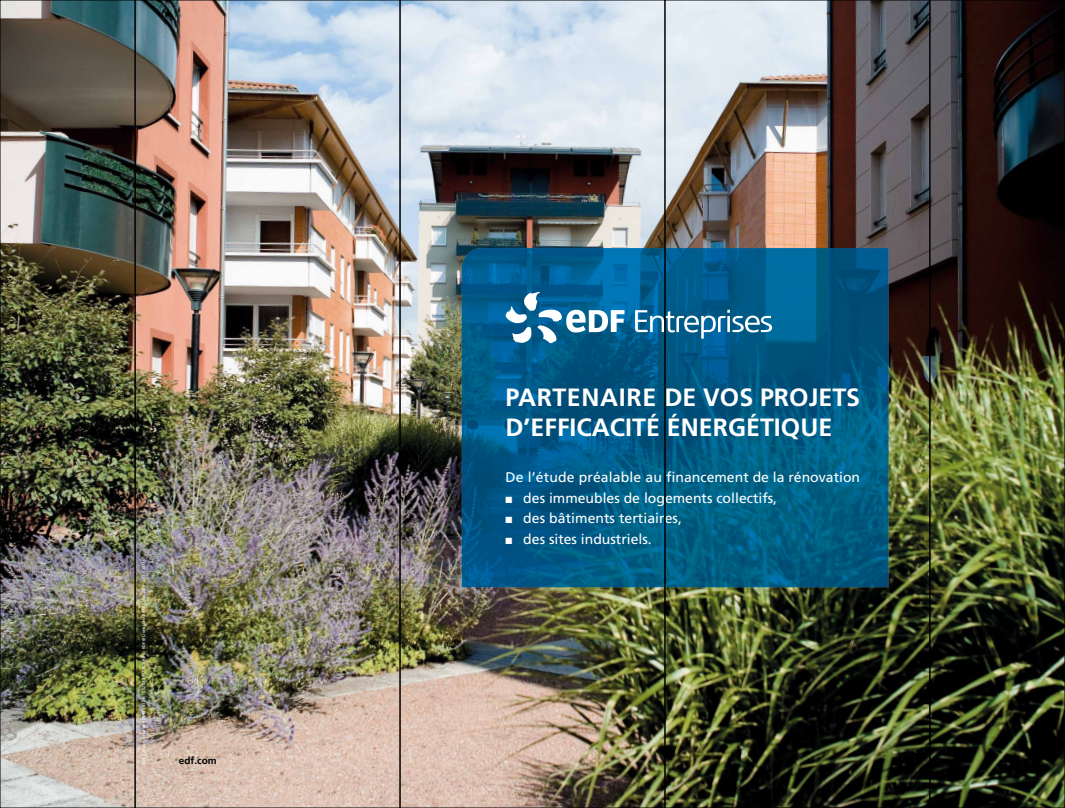
<style>
.page{position:relative;width:1065px;height:808px;background:#fff}
.page>*{position:absolute;margin:0;border:0;box-sizing:border-box;transform-origin:0 0}
.t1{font:700 25px/30px "Frutiger";color:#fff}
.t2{font:14px "Frutiger";color:#fff}
.t3{font:700 10px "Frutiger";color:#000}
.t4{font:4px "Frutiger";color:#fff}
.s1{font-family:"Euro Sans"}
</style>
<div class="page">
<img style="left:2px;top:2px;width:1060px;height:804px">
<svg style="left:461px;top:248px;width:427px;height:339px;background:#005a86"></svg>
<svg style="left:505px;top:292px;width:119px;height:51px"></svg>
<svg style="left:635px;top:310px;width:136px;height:29px;background:#3c82a7"></svg>
<div style="left:0;top:0;width:135px;height:808px;border:1px solid #000"></div>
<div style="left:929px;top:0;width:135px;height:808px;border:1px solid #000"></div>
<div style="left:400px;top:0;width:264px;height:808px;border:1px solid #000"></div>
<p class="t4" style="left:141px;top:764px;width:206px;rotate:-90deg">EDF S.A. au capital de 924 433 331 <span class="s1">e</span> - 552 081 317 RCS Paris - EDF © Lionel CHARRIER - Mai 2013 - LP3_130236</p>
<p class="t3" style="left:179px;top:755px;width:39px">EDF.COM</p>
<h1 class="t1" style="left:505px;top:382px;width:356px">PARTENAIRE DE VOS PROJETS<br>D’EFFICACITÉ ÉNERGÉTIQUE</h1>
<p class="t2" style="left:505px;top:469px;width:356px">De l’étude préalable au financement de la rénovation</p>
<p class="t2" style="left:505px;top:490px;width:273px">■ des immeubles de logements collectifs,</p>
<p class="t2" style="left:505px;top:510px;width:178px">■ des bâtiments tertiaires,</p>
<p class="t2" style="left:505px;top:530px;width:148px">■ des sites industriels.</p>
</div>
